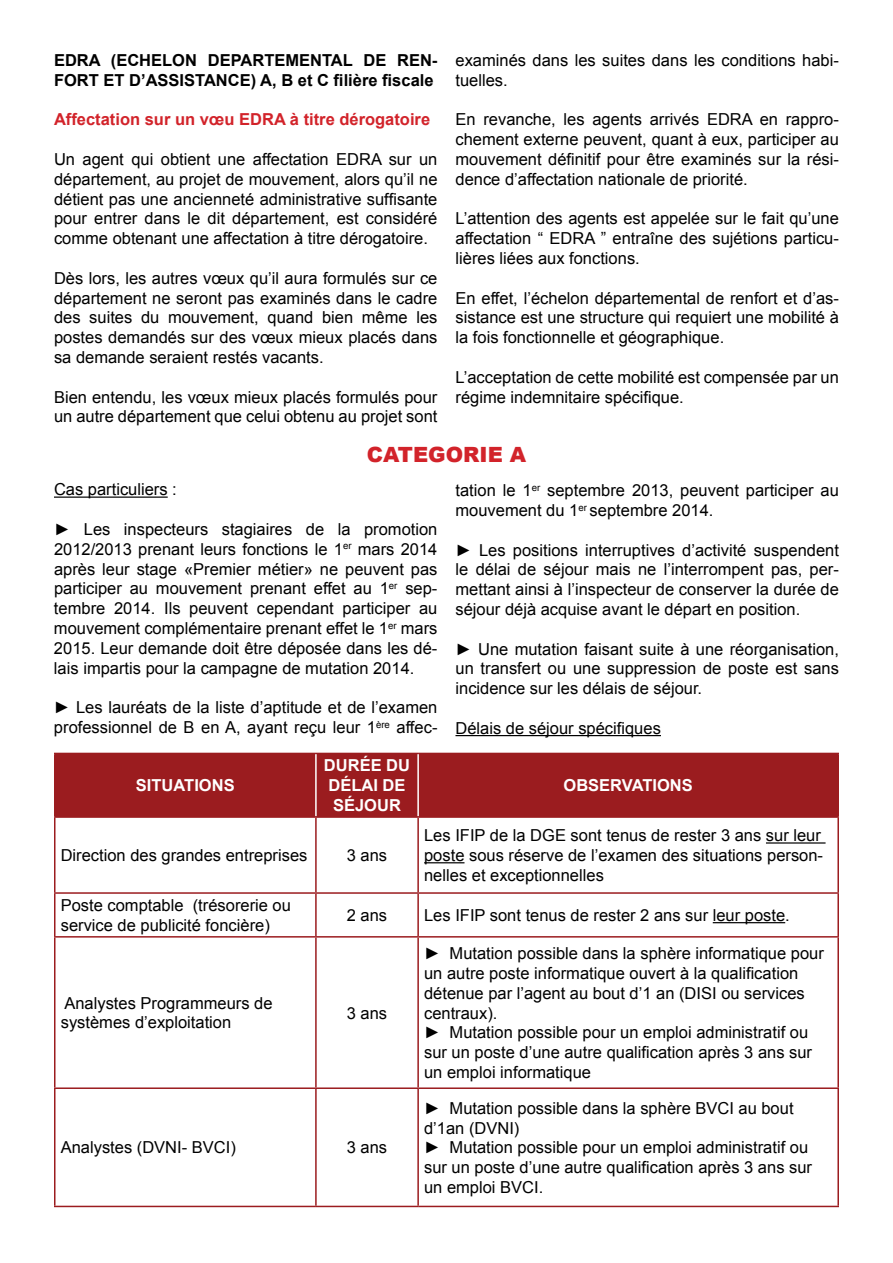
<style>
.page{position:relative;width:893px;height:1263px;background:#fff}
.page>*{position:absolute;margin:0;border:0;box-sizing:border-box;transform-origin:0 0}
.t1{font:900 21px "Arial";color:#d2232a}
.t2{font:16.5px/19.8px "Arial";color:#000}
.t3{font:700 16.5px/19.8px "Arial";color:#000}
.t4{font:700 16.5px/19.8px "Arial";color:#fff}
.t5{font:700 16.5px "Arial";color:#d2232a}
.s1{font-weight:700}
</style>
<div class="page">
<hr style="left:54px;top:496px;width:114px;height:2px;background:#000">
<hr style="left:455px;top:735px;width:206px;height:1px;background:#000">
<div style="left:56px;top:754px;width:781px;height:62px;background:#9b1c1f"></div>
<hr style="left:54px;top:753px;width:262px;height:1px;background:#9b1c1f">
<hr style="left:54px;top:754px;width:2px;height:62px;background:#9b1c1f">
<hr style="left:316px;top:753px;width:102px;height:1px;background:#9b1c1f">
<hr style="left:418px;top:753px;width:421px;height:1px;background:#9b1c1f">
<hr style="left:837px;top:754px;width:2px;height:62px;background:#9b1c1f">
<hr style="left:315px;top:754px;width:2px;height:62px;background:#fff">
<hr style="left:417px;top:754px;width:2px;height:62px;background:#fff">
<hr style="left:54px;top:816px;width:262px;height:2px;background:#9b1c1f">
<hr style="left:316px;top:816px;width:102px;height:2px;background:#9b1c1f">
<hr style="left:418px;top:816px;width:421px;height:2px;background:#9b1c1f">
<hr style="left:54px;top:818px;width:2px;height:74px;background:#9b1c1f">
<hr style="left:315px;top:818px;width:2px;height:74px;background:#9b1c1f">
<hr style="left:417px;top:818px;width:2px;height:74px;background:#9b1c1f">
<hr style="left:837px;top:818px;width:2px;height:74px;background:#9b1c1f">
<hr style="left:54px;top:892px;width:262px;height:2px;background:#9b1c1f">
<hr style="left:54px;top:894px;width:2px;height:42px;background:#9b1c1f">
<hr style="left:316px;top:892px;width:102px;height:2px;background:#9b1c1f">
<hr style="left:315px;top:894px;width:2px;height:42px;background:#9b1c1f">
<hr style="left:418px;top:892px;width:421px;height:2px;background:#9b1c1f">
<hr style="left:417px;top:894px;width:2px;height:42px;background:#9b1c1f">
<hr style="left:837px;top:894px;width:2px;height:42px;background:#9b1c1f">
<hr style="left:54px;top:936px;width:262px;height:1px;background:#9b1c1f">
<hr style="left:54px;top:937px;width:2px;height:150px;background:#9b1c1f">
<hr style="left:316px;top:936px;width:102px;height:1px;background:#9b1c1f">
<hr style="left:315px;top:937px;width:2px;height:150px;background:#9b1c1f">
<hr style="left:418px;top:936px;width:421px;height:1px;background:#9b1c1f">
<hr style="left:417px;top:937px;width:2px;height:150px;background:#9b1c1f">
<hr style="left:837px;top:937px;width:2px;height:150px;background:#9b1c1f">
<hr style="left:54px;top:1087px;width:262px;height:2px;background:#9b1c1f">
<hr style="left:54px;top:1089px;width:2px;height:117px;background:#9b1c1f">
<hr style="left:316px;top:1087px;width:102px;height:2px;background:#9b1c1f">
<hr style="left:315px;top:1089px;width:2px;height:117px;background:#9b1c1f">
<hr style="left:418px;top:1087px;width:421px;height:2px;background:#9b1c1f">
<hr style="left:417px;top:1089px;width:2px;height:117px;background:#9b1c1f">
<hr style="left:837px;top:1089px;width:2px;height:117px;background:#9b1c1f">
<hr style="left:54px;top:1206px;width:262px;height:1px;background:#9b1c1f">
<hr style="left:316px;top:1206px;width:102px;height:1px;background:#9b1c1f">
<hr style="left:418px;top:1206px;width:421px;height:1px;background:#9b1c1f">
<hr style="left:766px;top:842px;width:60px;height:1px;background:#000">
<hr style="left:424px;top:862px;width:40px;height:1px;background:#000">
<hr style="left:713px;top:922px;width:72px;height:1px;background:#000">
<p class="t3" style="left:54px;top:51px;width:385px">EDRA (ECHELON DEPARTEMENTAL DE REN-<br>FORT ET D’ASSISTANCE) A, B et C filière fiscale</p>
<p class="t5" style="left:54px;top:109px;width:378px">Affectation sur un vœu EDRA à titre dérogatoire</p>
<p class="t2" style="left:54px;top:149px;width:385px;text-align:justify">Un agent qui obtient une affectation EDRA sur un département, au projet de mouvement, alors qu’il ne détient pas une ancienneté administrative suffisante pour entrer dans le dit département, est considéré comme obtenant une affectation à titre dérogatoire.</p>
<p class="t2" style="left:54px;top:268px;width:385px;text-align:justify">Dès lors, les autres vœux qu’il aura formulés sur ce département ne seront pas examinés dans le cadre des suites du mouvement, quand bien même les postes demandés sur des vœux mieux placés dans sa demande seraient restés vacants.</p>
<p class="t2" style="left:54px;top:387px;width:385px">Bien entendu, les vœux mieux placés formulés pour un autre département que celui obtenu au projet sont</p>
<p class="t2" style="left:455px;top:50px;width:385px">examinés dans les suites dans les conditions habi&shy;tuelles.</p>
<p class="t2" style="left:455px;top:110px;width:385px;text-align:justify">En revanche, les agents arrivés EDRA en rappro&shy;chement externe peuvent, quant à eux, participer au mouvement définitif pour être examinés sur la rési&shy;dence d’affectation nationale de priorité.</p>
<p class="t2" style="left:455px;top:209px;width:385px;text-align:justify">L’attention des agents est appelée sur le fait qu’une affectation “ EDRA ” entraîne des sujétions particu&shy;lières liées aux fonctions.</p>
<p class="t2" style="left:455px;top:288px;width:385px;text-align:justify">En effet, l’échelon départemental de renfort et d’as&shy;sistance est une structure qui requiert une mobilité à la fois fonctionnelle et géographique.</p>
<p class="t2" style="left:455px;top:367px;width:385px">L’acceptation de cette mobilité est compensée par un régime indemnitaire spécifique.</p>
<p class="t1" style="left:367px;top:439px;width:161px">CATEGORIE A</p>
<p class="t2" style="left:54px;top:480px;width:124px">Cas particuliers :</p>
<p class="t2" style="left:54px;top:519px;width:385px;text-align:justify"><span class="s1">►</span> Les inspecteurs stagiaires de la promotion 2012/2013 prenant leurs fonctions le 1<sup>er</sup> mars 2014 après leur stage «Premier métier» ne peuvent pas participer au mouvement prenant effet au 1<sup>er</sup> sep&shy;tembre 2014. Ils peuvent cependant participer au mouvement complémentaire prenant effet le 1<sup>er</sup> mars 2015. Leur demande doit être déposée dans les dé&shy;lais impartis pour la campagne de mutation 2014.</p>
<p class="t2" style="left:54px;top:698px;width:385px"><span class="s1">►</span> Les lauréats de la liste d’aptitude et de l’examen professionnel de B en A, ayant reçu leur 1<sup>ère</sup> affec-</p>
<p class="t4" style="left:136px;top:776px;width:100px">SITUATIONS</p>
<p class="t4" style="left:324px;top:756px;width:88px">DURÉE DU<br>DÉLAI DE<br>SÉJOUR</p>
<p class="t2" style="left:455px;top:481px;width:385px">tation le 1<sup>er</sup> septembre 2013, peuvent participer au mouvement du 1<sup>er</sup> septembre 2014.</p>
<p class="t2" style="left:455px;top:540px;width:385px;text-align:justify"><span class="s1">►</span> Les positions interruptives d’activité suspendent le délai de séjour mais ne l’interrompent pas, per&shy;mettant ainsi à l’inspecteur de conserver la durée de séjour déjà acquise avant le départ en position.</p>
<p class="t2" style="left:455px;top:639px;width:385px;text-align:justify"><span class="s1">►</span> Une mutation faisant suite à une réorganisation, un transfert ou une suppression de poste est sans incidence sur les délais de séjour.</p>
<p class="t2" style="left:455px;top:718px;width:207px">Délais de séjour spécifiques</p>
<p class="t4" style="left:563px;top:776px;width:131px">OBSERVATIONS</p>
<p class="t2" style="left:61px;top:845px;width:248px">Direction des grandes entreprises</p>
<p class="t2" style="left:347px;top:845px;width:42px">3 ans</p>
<p class="t2" style="left:424px;top:826px;width:400px">Les IFIP de la DGE sont tenus de rester 3 ans sur leur poste sous réserve de l’examen des situations person&shy;nelles et exceptionnelles</p>
<p class="t2" style="left:61px;top:895px;width:232px">Poste comptable (trésorerie ou service de publicité foncière)</p>
<p class="t2" style="left:347px;top:905px;width:42px">2 ans</p>
<p class="t2" style="left:424px;top:905px;width:367px">Les IFIP sont tenus de rester 2 ans sur leur poste.</p>
<p class="t2" style="left:61px;top:993px;width:213px">Analystes Programmeurs de systèmes d’exploitation</p>
<p class="t2" style="left:347px;top:1003px;width:42px">3 ans</p>
<p class="t2" style="left:61px;top:1138px;width:177px">Analystes (DVNI- BVCI)</p>
<p class="t2" style="left:347px;top:1138px;width:42px">3 ans</p>
<p class="t2" style="left:424px;top:943px;width:401px"><span class="s1">►</span> Mutation possible dans la sphère informatique pour un autre poste informatique ouvert à la qualification détenue par l’agent au bout d’1 an (DISI ou services centraux).<br><span class="s1">►</span> Mutation possible pour un emploi administratif ou sur un poste d’une autre qualification après 3 ans sur un emploi informatique</p>
<p class="t2" style="left:424px;top:1098px;width:389px"><span class="s1">►</span> Mutation possible dans la sphère BVCI au bout d’1an (DVNI)<br><span class="s1">►</span> Mutation possible pour un emploi administratif ou sur un poste d’une autre qualification après 3 ans sur un emploi BVCI.</p>
</div>
